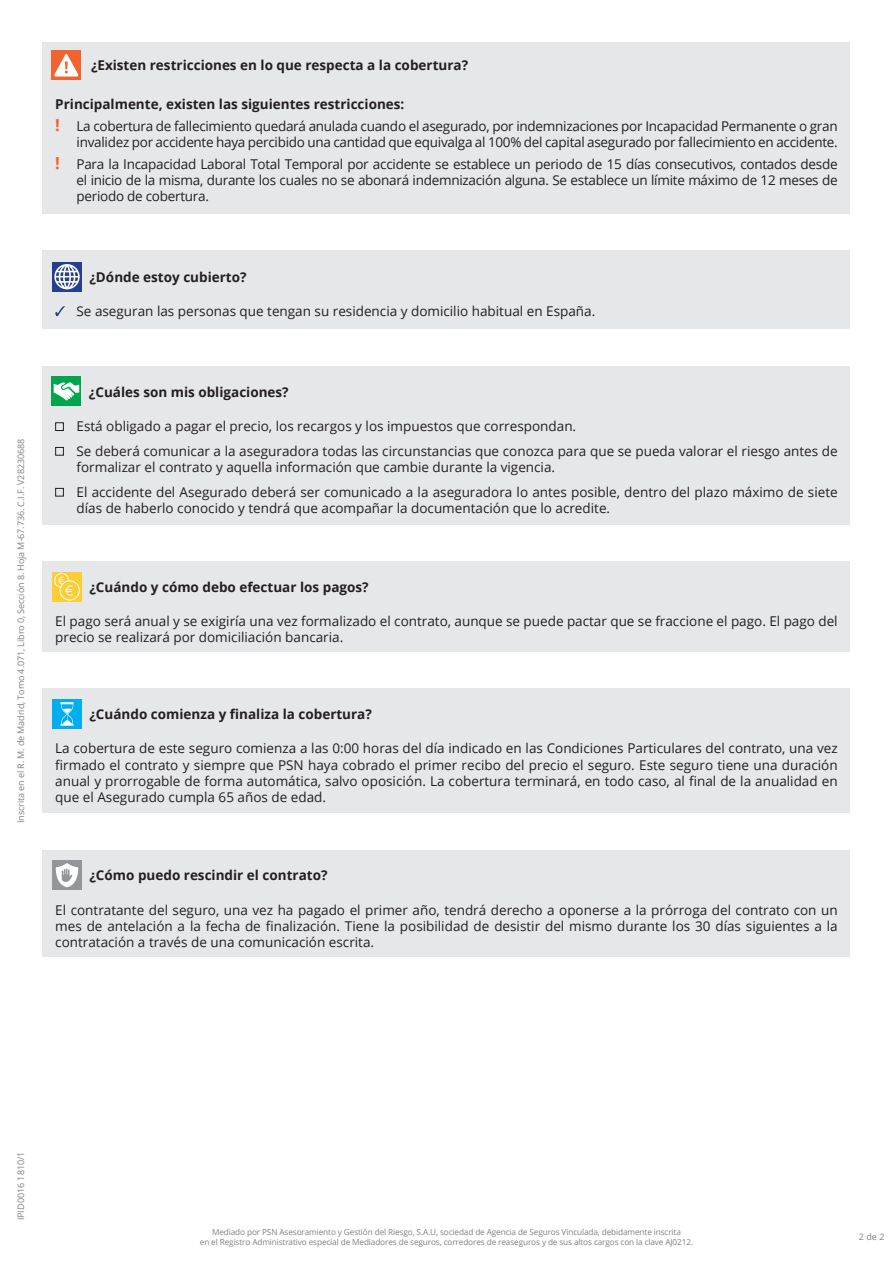
<style>
.page{position:relative;width:893px;height:1263px;background:#fff}
.page>*{position:absolute;margin:0;border:0;box-sizing:border-box;transform-origin:0 0}
.t1{font:13.5px/16.2px "Open Sans";color:#231f20}
.t2{font:13.5px/21.9px "Open Sans";letter-spacing:-.02em;color:#231f20}
.t3{font:700 13.5px "Open Sans";color:#231f20}
.t4{font:9px "Open Sans";letter-spacing:-.01em;color:#808285}
.t5{font:8.25px/9.8px "Open Sans";letter-spacing:-.015em;color:#808285;text-align:center}
.s1{font-weight:700}
.s2{font-weight:700;font-size:16.5px;color:#f2642f}
</style>
<div class="page">
<div style="left:43px;top:251px;width:807px;height:78px;background:#e6e7e9"></div>
<div style="left:52px;top:262px;width:30px;height:30px;background:#253f8e"></div>
<svg style="left:54px;top:264px;width:26px;height:25px"></svg>
<svg style="left:55px;top:306px;width:10px;height:10px"></svg>
<div style="left:43px;top:366px;width:807px;height:158px;background:#e6e7e9"></div>
<div style="left:52px;top:376px;width:29px;height:30px;background:#00a54f"></div>
<svg style="left:54px;top:382px;width:25px;height:19px"></svg>
<div style="left:55px;top:422px;width:9px;height:9px;border:1px solid #231f20"></div>
<div style="left:55px;top:447px;width:9px;height:9px;border:1px solid #231f20"></div>
<div style="left:55px;top:488px;width:9px;height:8px;border:1px solid #231f20"></div>
<div style="left:43px;top:561px;width:807px;height:90px;background:#e6e7e9"></div>
<div style="left:52px;top:572px;width:30px;height:29px;background:#fecd33"></div>
<div style="left:54px;top:573px;width:15px;height:15px;border:1px solid #fff;border-radius:50%"></div>
<svg style="left:60px;top:581px;width:19px;height:19px"></svg>
<div style="left:60px;top:580px;width:20px;height:20px;border:1px solid #fff;border-radius:50%"></div>
<svg style="left:58px;top:576px;width:15px;height:20px"></svg>
<div style="left:43px;top:689px;width:807px;height:124px;background:#e6e7e9"></div>
<div style="left:52px;top:699px;width:30px;height:30px;background:#00aeef"></div>
<svg style="left:60px;top:702px;width:14px;height:24px"></svg>
<div style="left:43px;top:850px;width:807px;height:107px;background:#e6e7e9"></div>
<div style="left:52px;top:860px;width:30px;height:30px;background:#939598"></div>
<svg style="left:56px;top:863px;width:22px;height:24px"></svg>
<div style="left:43px;top:43px;width:807px;height:171px;background:#e6e7e9"></div>
<div style="left:51px;top:50px;width:30px;height:30px;background:#f2642f"></div>
<svg style="left:54px;top:54px;width:24px;height:23px"></svg>
<p class="t4" style="left:15px;top:823px;width:386px;rotate:-90deg">Inscrita en el R. M. de Madrid, Tomo 4.071, Libro 0, Sección 8. Hoja M-67.736. C.I.F. V28230688</p>
<p class="t3" style="left:91px;top:56px;width:379px">¿Existen restricciones en lo que respecta a la cobertura?</p>
<p class="t2" style="left:55px;top:93px;width:784px"><span class="s1">Principalmente, existen las siguientes restricciones:<br></span><span class="s2">!</span> La cobertura de fallecimiento quedará anulada cuando el asegurado, por indemnizaciones por Incapacidad Permanente o gran</p>
<p class="t2" style="left:55px;top:131px;width:784px;text-align:right">invalidez por accidente haya percibido una cantidad que equivalga al 100% del capital asegurado por fallecimiento en accidente.<br><span class="s2">!</span> Para la Incapacidad Laboral Total Temporal por accidente se establece un periodo de 15 días consecutivos, contados desde</p>
<p class="t2" style="left:77px;top:172px;width:763px;line-height:16.2px">el inicio de la misma, durante los cuales no se abonará indemnización alguna. Se establece un límite máximo de 12 meses de periodo de cobertura.</p>
<p class="t3" style="left:90px;top:267px;width:159px">¿Dónde estoy cubierto?</p>
<p class="t1" style="left:77px;top:303px;width:520px">Se aseguran las personas que tengan su residencia y domicilio habitual en España.</p>
<p class="t3" style="left:89px;top:382px;width:201px">¿Cuáles son mis obligaciones?</p>
<p class="t1" style="left:77px;top:413px;width:763px;line-height:24.8px">Está obligado a pagar el precio, los recargos y los impuestos que correspondan.<br>Se deberá comunicar a la aseguradora todas las circunstancias que conozca para que se pueda valorar el riesgo antes de</p>
<p class="t1" style="left:77px;top:454px;width:763px;line-height:24.8px">formalizar el contrato y aquella información que cambie durante la vigencia.<br>El accidente del Asegurado deberá ser comunicado a la aseguradora lo antes posible, dentro del plazo máximo de siete</p>
<p class="t1" style="left:77px;top:499px;width:535px">días de haberlo conocido y tendrá que acompañar la documentación que lo acredite.</p>
<p class="t3" style="left:90px;top:577px;width:281px">¿Cuándo y cómo debo efectuar los pagos?</p>
<p class="t1" style="left:55px;top:613px;width:784px">El pago será anual y se exigiría una vez formalizado el contrato, aunque se puede pactar que se fraccione el pago. El pago del precio se realizará por domiciliación bancaria.</p>
<p class="t3" style="left:90px;top:705px;width:284px">¿Cuándo comienza y finaliza la cobertura?</p>
<p class="t1" style="left:55px;top:740px;width:784px;text-align:justify">La cobertura de este seguro comienza a las 0:00 horas del día indicado en las Condiciones Particulares del contrato, una vez firmado el contrato y siempre que PSN haya cobrado el primer recibo del precio el seguro. Este seguro tiene una duración anual y prorrogable de forma automática, salvo oposición. La cobertura terminará, en todo caso, al final de la anualidad en que el Asegurado cumpla 65 años de edad.</p>
<p class="t3" style="left:90px;top:866px;width:239px">¿Cómo puedo rescindir el contrato?</p>
<p class="t1" style="left:55px;top:901px;width:784px;text-align:justify">El contratante del seguro, una vez ha pagado el primer año, tendrá derecho a oponerse a la prórroga del contrato con un mes de antelación a la fecha de finalización. Tiene la posibilidad de desistir del mismo durante los 30 días siguientes a la contratación a través de una comunicación escrita.</p>
<p class="t4" style="left:15px;top:1220px;width:70px;rotate:-90deg">IPID0016 1810/1</p>
<p class="t5" style="left:200px;top:1227px;width:495px">Mediado por PSN Asesoramiento y Gestión del Riesgo, S.A.U, sociedad de Agencia de Seguros Vinculada, debidamente inscrita<br>en el Registro Administrativo especial de Mediadores de seguros, corredores de reaseguros y de sus altos cargos con la clave AJ0212.</p>
<p class="t4" style="left:859px;top:1231px;width:27px">2 de 2</p>
</div>
